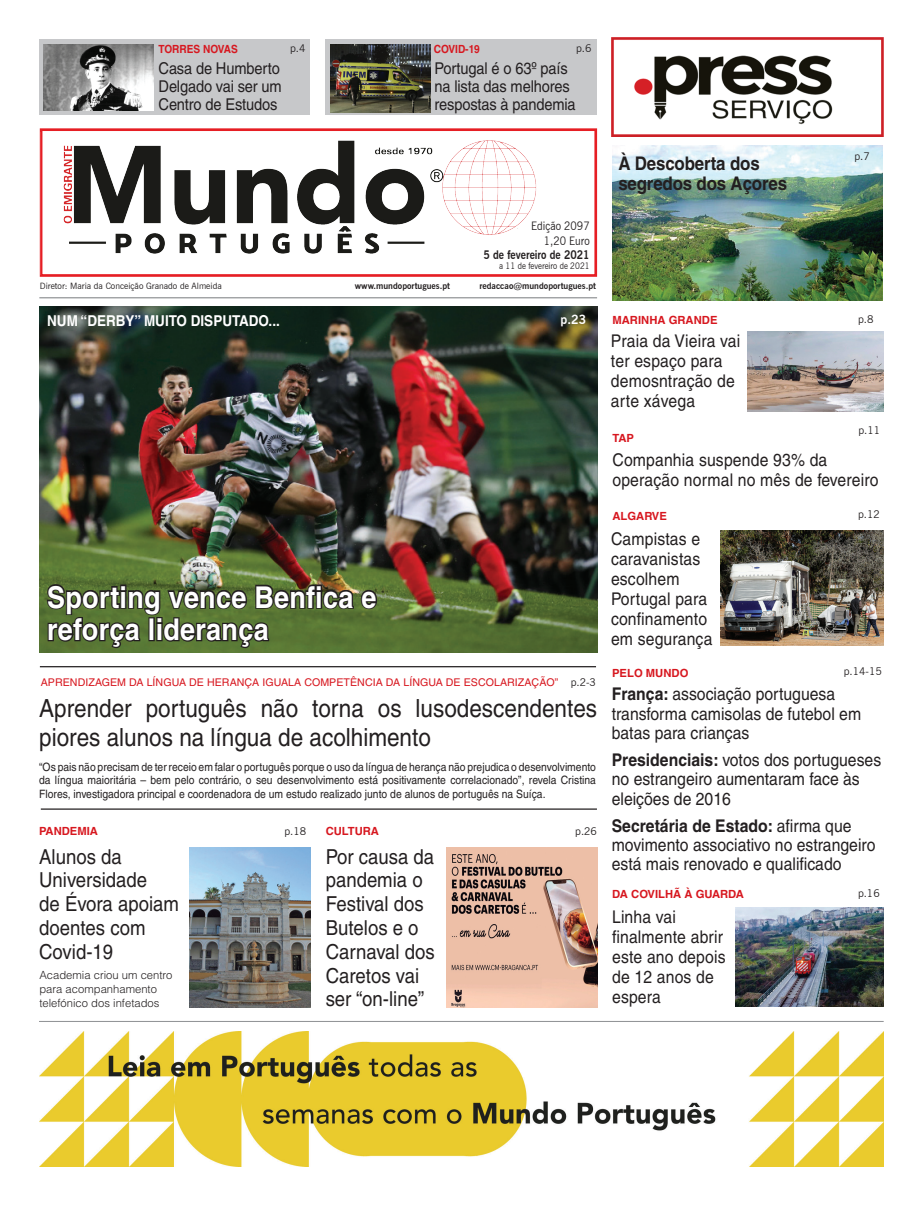
<style>
.page{position:relative;width:922px;height:1205px;background:#fff}
.page>*{position:absolute;margin:0;border:0;box-sizing:border-box;transform-origin:0 0}
.t1{font:700 30px/32.5px "Helvetica";letter-spacing:.01em;color:#fff;scale:.9 1}
.t2{font:25px/28.8px "Helvetica";color:#231f20;scale:.9 1}
.t3{font:20.62px/23.8px "Helvetica";color:#231f20;scale:.9 1}
.t4{font:700 18.75px/20px "Helvetica";letter-spacing:-.01em;color:#231f20;scale:.9 1}
.t5{font:17.5px/20px "Helvetica";letter-spacing:.005em;color:#231f20;scale:.9 1}
.t6{font:16.25px/18.1px "Helvetica";letter-spacing:-.01em;color:#231f20;scale:.9 1}
.t7{font:700 15px "Helvetica";color:#fff;scale:.9 1}
.t8{font:700 12.5px "News Gothic BT";color:#fff}
.t9{font:11.75px/14.1px "News Gothic BT";color:#231f20;text-align:right;scale:.9 1}
.t10{font:700 11.75px "News Gothic BT";color:#231f20;scale:.9 1}
.t11{font:11.5px/13.8px "Helvetica";color:#231f20;text-align:justify;scale:.9 1}
.t12{font:700 11.25px "Helvetica";color:#d7171f}
.t13{font:300 11.25px/14px "Helvetica";color:#231f20}
.t14{font:700 11.25px "Helvetica";color:#d7171f;scale:.9 1}
.t15{font:10.62px "Helvetica";letter-spacing:.005em;color:#d7171f}
.t16{font:10.62px "News Gothic BT";color:#231f20}
.t17{font:9px "News Gothic BT";color:#231f20;scale:.9 1}
.t18{font:700 8.75px "News Gothic BT";color:#231f20}
.t19{font:8.75px "News Gothic BT";color:#231f20}
.s1{font-weight:700}
</style>
<div class="page">
<hr style="left:39px;top:297px;width:558px;height:1px;background:#939598">
<div style="left:40px;top:128px;width:557px;height:149px;border:3px solid #e61e24"></div>
<img style="left:41px;top:133px;width:542px;height:142px">
<div style="left:39px;top:39px;width:271px;height:76px;background:#c7c8ca"></div>
<hr style="left:39px;top:1021px;width:844px;height:1px;background:#939598">
<img style="left:39px;top:1031px;width:844px;height:135px">
<div style="left:325px;top:39px;width:272px;height:76px;background:#c7c8ca"></div>
<img style="left:43px;top:44px;width:110px;height:66px">
<img style="left:330px;top:44px;width:100px;height:68px">
<img style="left:612px;top:145px;width:269px;height:156px">
<img style="left:747px;top:332px;width:136px;height:79px">
<img style="left:720px;top:531px;width:163px;height:114px">
<img style="left:735px;top:907px;width:148px;height:100px">
<img style="left:189px;top:848px;width:121px;height:160px">
<img style="left:447px;top:848px;width:150px;height:160px">
<img style="left:39px;top:307px;width:558px;height:345px">
<svg style="left:46px;top:583px;width:333px;height:66px;background:#48592e"></svg>
<hr style="left:40px;top:666px;width:556px;height:1px;background:#231f20">
<hr style="left:41px;top:808px;width:555px;height:2px;background:#231f20">
<img style="left:611px;top:37px;width:272px;height:99px">
<p class="t14" style="left:158px;top:42px;width:90px">TORRES NOVAS</p>
<p class="t6" style="left:158px;top:59px;width:138px">Casa de Humberto<br>Delgado vai ser um<br>Centro de Estudos</p>
<p class="t16" style="left:290px;top:42px;width:17px">p.4</p>
<p class="t16" style="left:576px;top:42px;width:17px">p.6</p>
<p class="t14" style="left:433px;top:42px;width:53px">COVID-19</p>
<p class="t6" style="left:434px;top:59px;width:158px">Portugal é o 63º país na lista das melhores respostas à pandemia</p>
<p class="t9" style="left:531px;top:219px;width:67px">Edição 2097<br>1,20 Euro</p>
<p class="t10" style="left:483px;top:247px;width:119px">5 de fevereiro de 2021</p>
<p class="t17" style="left:499px;top:261px;width:102px">a 11 de fevereiro de 2021</p>
<p class="t19" style="left:40px;top:281px;width:183px">Diretor: Maria da Conceição Granado de Almeida</p>
<p class="t18" style="left:354px;top:280px;width:97px">www.mundoportugues.pt</p>
<p class="t18" style="left:479px;top:280px;width:118px">redaccao@mundoportugues.pt</p>
<p class="t7" style="left:47px;top:312px;width:260px">NUM “DERBY” MUITO DISPUTADO...</p>
<p class="t8" style="left:560px;top:312px;width:27px">p.23</p>
<h1 class="t1" style="left:47px;top:580px;width:367px">Sporting vence Benfica e reforça liderança</h1>
<p class="t15" style="left:41px;top:676px;width:519px">aprend izagem da língua de he rança iguala competência da língua de escolarização”</p>
<h2 class="t2" style="left:39px;top:694px;width:621px">Aprender português não torna os lusodescendentes piores alunos na língua de acolhimento</h2>
<p class="t16" style="left:570px;top:676px;width:27px">p.2-3</p>
<p class="t11" style="left:39px;top:759px;width:620px">“Os pais não precisam de ter receio em falar o português porque o uso da língua de herança não prejudica o desenvolvimento da língua maioritária – bem pelo contrário, o seu desenvolvimento está positivamente correlacionado”, revela Cristina Flores, investigadora principal e coordenadora de um estudo realizado junto de alunos de português na Suíça.</p>
<p class="t12" style="left:39px;top:824px;width:60px">PANDEMIA</p>
<p class="t3" style="left:39px;top:844px;width:157px">Alunos da<br>U niversidade<br>de Évora apoiam doentes com<br>Covid-19</p>
<p class="t13" style="left:39px;top:967px;width:134px">Academia criou um centro para acompanhamento telefónico dos infetados</p>
<p class="t16" style="left:284px;top:824px;width:23px">p.18</p>
<p class="t12" style="left:325px;top:824px;width:55px">CULTURA</p>
<p class="t3" style="left:325px;top:844px;width:123px">Por causa da pandemia o<br>Festival dos<br>Butelos e o<br>Carnaval dos<br>Caretos vai ser “on-line”</p>
<p class="t16" style="left:575px;top:824px;width:23px">p.26</p>
<p class="t4" style="left:618px;top:153px;width:189px">À Descoberta dos segredos dos Açores</p>
<p class="t16" style="left:854px;top:150px;width:17px">p.7</p>
<p class="t12" style="left:612px;top:313px;width:106px">MARINHA GRANDE</p>
<p class="t16" style="left:858px;top:313px;width:17px">p.8</p>
<p class="t5" style="left:610px;top:330px;width:145px">Praia da Vieira vai ter espaço para demosntração de arte xávega</p>
<p class="t12" style="left:612px;top:431px;width:23px">TAP</p>
<p class="t16" style="left:858px;top:424px;width:23px">p.11</p>
<p class="t5" style="left:612px;top:450px;width:297px">Companhia suspende 93% da operação normal no mês de fevereiro</p>
<p class="t12" style="left:612px;top:509px;width:56px">ALGARVE</p>
<p class="t5" style="left:611px;top:528px;width:114px">Campistas e caravanistas escolhem<br>Portugal para confinamento em segurança</p>
<p class="t16" style="left:858px;top:508px;width:23px">p.12</p>
<p class="t12" style="left:612px;top:666px;width:61px">pelo mundo</p>
<p class="t16" style="left:843px;top:664px;width:40px">p.14-15</p>
<p class="t5" style="left:611px;top:684px;width:278px;line-height:19.4px"><span class="s1">França:</span> associação portuguesa transforma camisolas de futebol em batas para crianças</p>
<p class="t5" style="left:611px;top:750px;width:301px;line-height:19.4px"><span class="s1">Presidenciais:</span> votos dos portugueses no estrangeiro aumentaram face às eleições de 2016</p>
<p class="t5" style="left:611px;top:816px;width:294px;line-height:19px"><span class="s1">Secretária de Estado:</span> afirma que movimento associativo no estrangeiro está mais renovado e qualificado</p>
<p class="t12" style="left:612px;top:887px;width:27px">Da covi</p>
<p class="t12" style="left:658px;top:887px;width:63px">lhã à guarda</p>
<p class="t5" style="left:612px;top:906px;width:128px">Linha vai finalmente abrir este ano depois de 12 anos de espera</p>
<p class="t16" style="left:857px;top:886px;width:23px">p.16</p>
</div>
